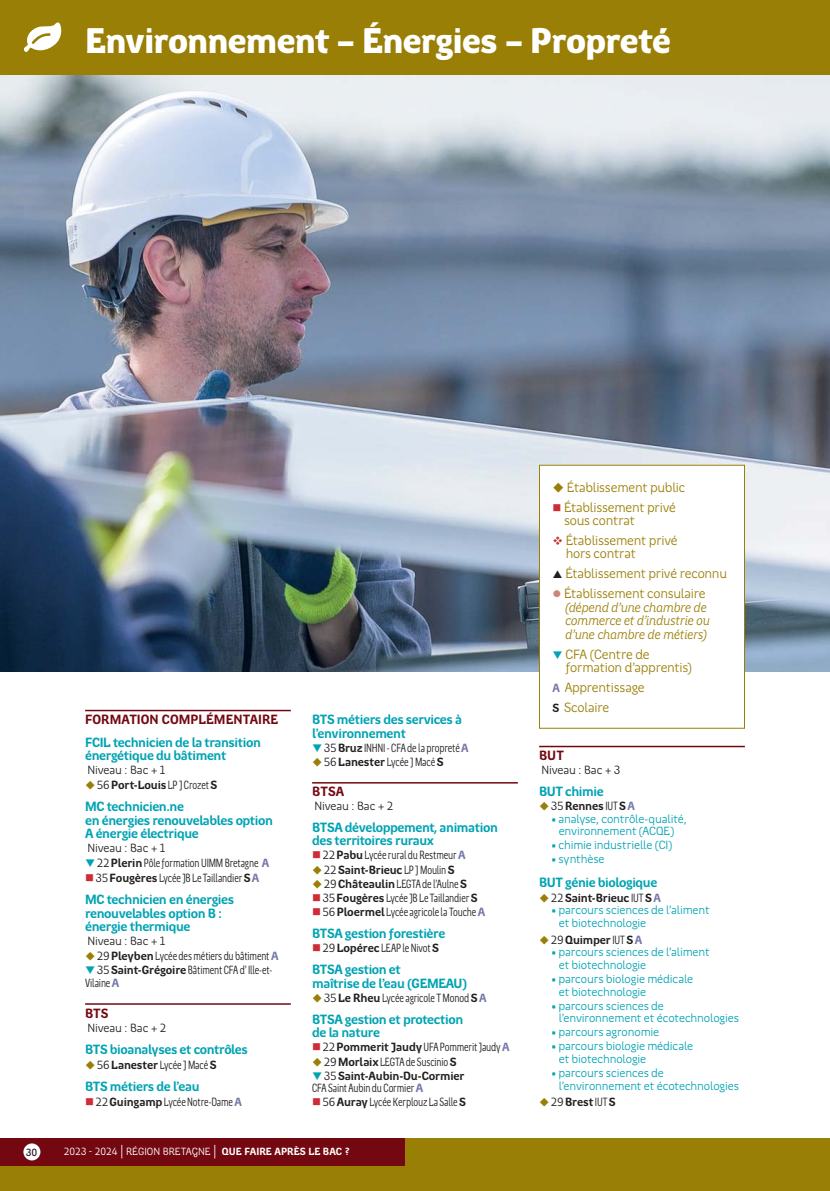
<style>
.page{position:relative;width:830px;height:1191px;background:#fff}
.page>*{position:absolute;margin:0;border:0;box-sizing:border-box;transform-origin:0 0}
.t1{font:900 36px "Region Bretagne New";letter-spacing:-.025em;color:#fff}
.t2{font:700 13.5px/13.5px "Region Bretagne New";letter-spacing:-.03em;color:#00a3b3}
.t3{font:13.5px/20px "Region Bretagne New";letter-spacing:-.02em;color:#997f06}
.t4{font:italic 13.5px/13.5px "Region Bretagne New";letter-spacing:-.015em;color:#997f06}
.t5{font:700 13.5px "Region Bretagne New";letter-spacing:.06em;color:#740811}
.t6{font:700 13.5px "Region Bretagne New";letter-spacing:.005em;color:#740811}
.t7{font:12px/14.1px "Region Bretagne Cond New";letter-spacing:-.015em;color:#231f20}
.t8{font:12px/12.8px "Region Bretagne New";letter-spacing:-.015em;color:#00a3b3}
.t9{font:700 12px "Region Bretagne New";letter-spacing:-.015em;color:#231f20}
.t10{font:12px/14.7px "Region Bretagne New";letter-spacing:-.015em;color:#231f20}
.t11{font:10.5px "Region Bretagne New";color:#fff}
.t12{font:500 10.5px "Region Bretagne New";color:#231f20}
.s1{font-weight:700}
.s2{font-family:"Region Bretagne Cond New"}
.s3{font-family:"Region Bretagne New"}
.s4{font-family:"Region Bretagne New";font-weight:700}
.s5{font-family:"Region Bretagne New";font-weight:700;color:#7578ab}
.s6{font-weight:400}
.s7{font-family:"Region Bretagne Cond New";font-weight:400}
.s8{font-size:13.5px}
.s9{font-weight:700;font-size:12px;color:#7578ab}
.s10{font-weight:700;font-size:12px;color:#231f20}
.s11{color:#7578ab}
</style>
<div class="page">
<img style="left:0;top:74px;width:829px;height:597px">
<hr style="left:85px;top:710px;width:206px;height:1px;background:#740811">
<hr style="left:85px;top:1003px;width:206px;height:1px;background:#740811">
<hr style="left:312px;top:782px;width:205px;height:1px;background:#740811">
<hr style="left:539px;top:745px;width:205px;height:2px;background:#740811">
<div style="left:0;top:1138px;width:829px;height:52px;background:#997f06"></div>
<div style="left:0;top:1138px;width:404px;height:27px;background:#740811"></div>
<div style="left:23px;top:1143px;width:17px;height:17px;background:#fff;border-radius:50%"></div>
<div style="left:0;top:0;width:829px;height:74px;background:#997f06"></div>
<svg style="left:24px;top:22px;width:37px;height:30px"></svg>
<div style="left:539px;top:465px;width:205px;height:263px;background:#fff"></div>
<h1 class="t1" style="left:85px;top:28px;width:587px">Environnement – Énergies – Propreté</h1>
<p class="t5" style="left:85px;top:714px;width:195px">FORMATION COMPLÉMENTAIRE</p>
<p class="t2" style="left:85px;top:736px;width:177px">FCIL technicien de la transition énergétique du bâtiment</p>
<p class="t10" style="left:97px;top:764px;width:122px;text-indent:-9px">Niveau : Bac + 1<br>56<span class="s1">Port-Louis</span> <span class="s2">LP J Crozet</span> <span class="s1">S</span></p>
<p class="t2" style="left:85px;top:801px;width:189px">MC technicien.ne<br>en énergies renouvelables option<br>A énergie électrique</p>
<p class="t10" style="left:87px;top:842px;width:79px">Niveau : Bac + 1</p>
<p class="t7" style="left:95px;top:857px;width:175px;line-height:14.7px"><span class="s3">22</span><span class="s4">Plerin</span> Pôle formation UIMM Bretagne <span class="s5">A<br></span><span class="s3">35</span><span class="s4">Fougères</span> Lycée JB Le Taillandier <span class="s4">S</span><span class="s5">A</span></p>
<p class="t2" style="left:85px;top:894px;width:150px">MC technicien en énergies renouvelables option B : énergie thermique</p>
<p class="t10" style="left:87px;top:935px;width:79px">Niveau : Bac + 1</p>
<p class="t7" style="left:97px;top:949px;width:183px;line-height:14.7px"><span class="s3">29</span><span class="s4">Pleyben</span> Lycée des métiers du bâtiment <span class="s5">A<br></span><span class="s3">35</span><span class="s4">Saint-Grégoire</span> Bâtiment CFA d’ Ille-et-</p>
<p class="t7" style="left:85px;top:976px;width:36px">Vilaine <span class="s5">A</span></p>
<p class="t6" style="left:85px;top:1008px;width:25px">BTS</p>
<p class="t10" style="left:87px;top:1021px;width:80px">Niveau : Bac + 2</p>
<p class="t2" style="left:85px;top:1044px;width:164px">BTS bioanalyses et contrôles</p>
<p class="t7" style="left:97px;top:1059px;width:121px"><span class="s3">56</span><span class="s4">Lanester</span> Lycée J Macé <span class="s4">S</span></p>
<p class="t2" style="left:85px;top:1081px;width:116px">BTS métiers de l’eau</p>
<p class="t7" style="left:95px;top:1096px;width:148px"><span class="s3">22</span><span class="s4">Guingamp</span> Lycée Notre-Dame <span class="s5">A</span></p>
<p class="t2" style="left:312px;top:714px;width:151px">BTS métiers des services à l’environnement</p>
<p class="t7" style="left:324px;top:742px;width:145px"><span class="s3">35</span><span class="s4">Bruz</span> INHNI - CFA de la propreté <span class="s5">A<br></span><span class="s3">56</span><span class="s4">Lanester</span> Lycée J Macé <span class="s4">S</span></p>
<p class="t6" style="left:312px;top:786px;width:32px">BTSA</p>
<p class="t10" style="left:314px;top:799px;width:80px">Niveau : Bac + 2</p>
<p class="t2" style="left:312px;top:821px;width:187px">BTSA développement, animation des territoires ruraux</p>
<p class="t7" style="left:322px;top:849px;width:143px"><span class="s3">22</span><span class="s4">Pabu</span> Lycée rural du Restmeur <span class="s5">A</span></p>
<p class="t9" style="left:324px;top:865px;width:132px"><span class="s6">22</span>Saint-Brieuc <span class="s7">LP J Moulin</span> S</p>
<p class="t7" style="left:322px;top:878px;width:163px"><span class="s3">29</span><span class="s4">Châteaulin</span> LEGTA de l’Aulne <span class="s4">S<br></span><span class="s3">35</span><span class="s4">Fougères</span> Lycée JB Le Taillandier <span class="s4">S<br></span><span class="s3">56</span><span class="s4">Ploermel</span> Lycée agricole la Touche <span class="s5">A</span></p>
<p class="t2" style="left:312px;top:928px;width:135px">BTSA gestion forestière</p>
<p class="t7" style="left:322px;top:942px;width:118px"><span class="s3">29</span><span class="s4">Lopérec</span> LEAP le Nivot <span class="s4">S</span></p>
<p class="t2" style="left:312px;top:964px;width:156px">BTSA gestion et<br>maîtrise de l’eau (GEMEAU)</p>
<p class="t7" style="left:324px;top:992px;width:163px"><span class="s3">35</span><span class="s4">Le Rheu</span> Lycée agricole T Monod <span class="s4">S</span><span class="s5">A</span></p>
<p class="t2" style="left:312px;top:1013px;width:153px">BTSA gestion et protection de la nature</p>
<p class="t7" style="left:322px;top:1041px;width:187px"><span class="s3">22</span><span class="s4">Pommerit Jaudy</span> UFA Pommerit Jaudy <span class="s5">A<br></span><span class="s3">29</span><span class="s4">Morlaix</span> LEGTA de Suscinio <span class="s4">S</span></p>
<p class="t9" style="left:324px;top:1071px;width:142px"><span class="s6">35</span>Saint-Aubin-Du-Cormier</p>
<p class="t7" style="left:322px;top:1082px;width:145px;text-indent:-10px">CFA Saint Aubin du Cormier <span class="s5">A<br></span><span class="s3">56</span><span class="s4">Auray</span> Lycée Kerplouz La Salle <span class="s4">S</span></p>
<p class="t12" style="left:26px;top:1148px;width:13px">30</p>
<p class="t11" style="left:64px;top:1147px;width:287px">2023 - 2024 <span class="s8">|</span> RÉGION BRETAGNE <span class="s8">|</span> <span class="s1">QUE FAIRE APRÈS LE BAC ?</span></p>
<p class="t3" style="left:564px;top:478px;width:123px">Établissement public<br>Établissement privé</p>
<p class="t3" style="left:564px;top:512px;width:115px">sous contrat<br>Établissement privé</p>
<p class="t3" style="left:564px;top:545px;width:164px">hors contrat<br>Établissement privé reconnu<br>Établissement consulaire</p>
<p class="t4" style="left:565px;top:602px;width:146px">(dépend d’une chambre de commerce et d’industrie ou d’une chambre de métiers)</p>
<p class="t3" style="left:565px;top:649px;width:128px;line-height:13.5px">CFA (Centre de formation d’apprentis)</p>
<p class="t3" style="left:552px;top:679px;width:93px"><span class="s9">A</span> Apprentissage<br><span class="s10">S</span> Scolaire</p>
<p class="t6" style="left:539px;top:750px;width:26px">BUT</p>
<p class="t10" style="left:541px;top:763px;width:80px">Niveau : Bac + 3</p>
<p class="t2" style="left:539px;top:785px;width:66px">BUT chimie</p>
<p class="t9" style="left:550px;top:801px;width:84px"><span class="s6">35</span>Rennes <span class="s7">IUT</span> S<span class="s11">A</span></p>
<p class="t8" style="left:551px;top:813px;width:137px;text-align:center">• analyse, contrôle-qualité, environnement (ACQE)</p>
<p class="t8" style="left:551px;top:840px;width:123px">• chimie industrielle (CI)</p>
<p class="t8" style="left:551px;top:854px;width:55px">• synthèse</p>
<p class="t2" style="left:539px;top:877px;width:120px">BUT génie biologique</p>
<p class="t9" style="left:550px;top:893px;width:110px"><span class="s6">22</span>Saint-Brieuc <span class="s7">IUT</span> S<span class="s11">A</span></p>
<p class="t8" style="left:558px;top:905px;width:152px;text-indent:-7px">• parcours sciences de l’aliment et biotechnologie</p>
<p class="t9" style="left:550px;top:935px;width:92px"><span class="s6">29</span>Quimper <span class="s7">IUT</span> S<span class="s11">A</span></p>
<p class="t8" style="left:558px;top:947px;width:152px;text-indent:-7px">• parcours sciences de l’aliment et biotechnologie</p>
<p class="t8" style="left:558px;top:973px;width:136px;text-indent:-7px">• parcours biologie médicale et biotechnologie</p>
<p class="t8" style="left:558px;top:1000px;width:182px;text-indent:-7px">• parcours sciences de l’environnement et écotechnologies</p>
<p class="t8" style="left:551px;top:1027px;width:109px">• parcours agronomie</p>
<p class="t8" style="left:558px;top:1041px;width:136px;text-indent:-7px">• parcours biologie médicale et biotechnologie</p>
<p class="t8" style="left:558px;top:1067px;width:182px;text-indent:-7px">• parcours sciences de l’environnement et écotechnologies</p>
<p class="t9" style="left:550px;top:1097px;width:66px"><span class="s6">29</span>Brest <span class="s7">IUT</span> S</p>
</div>
